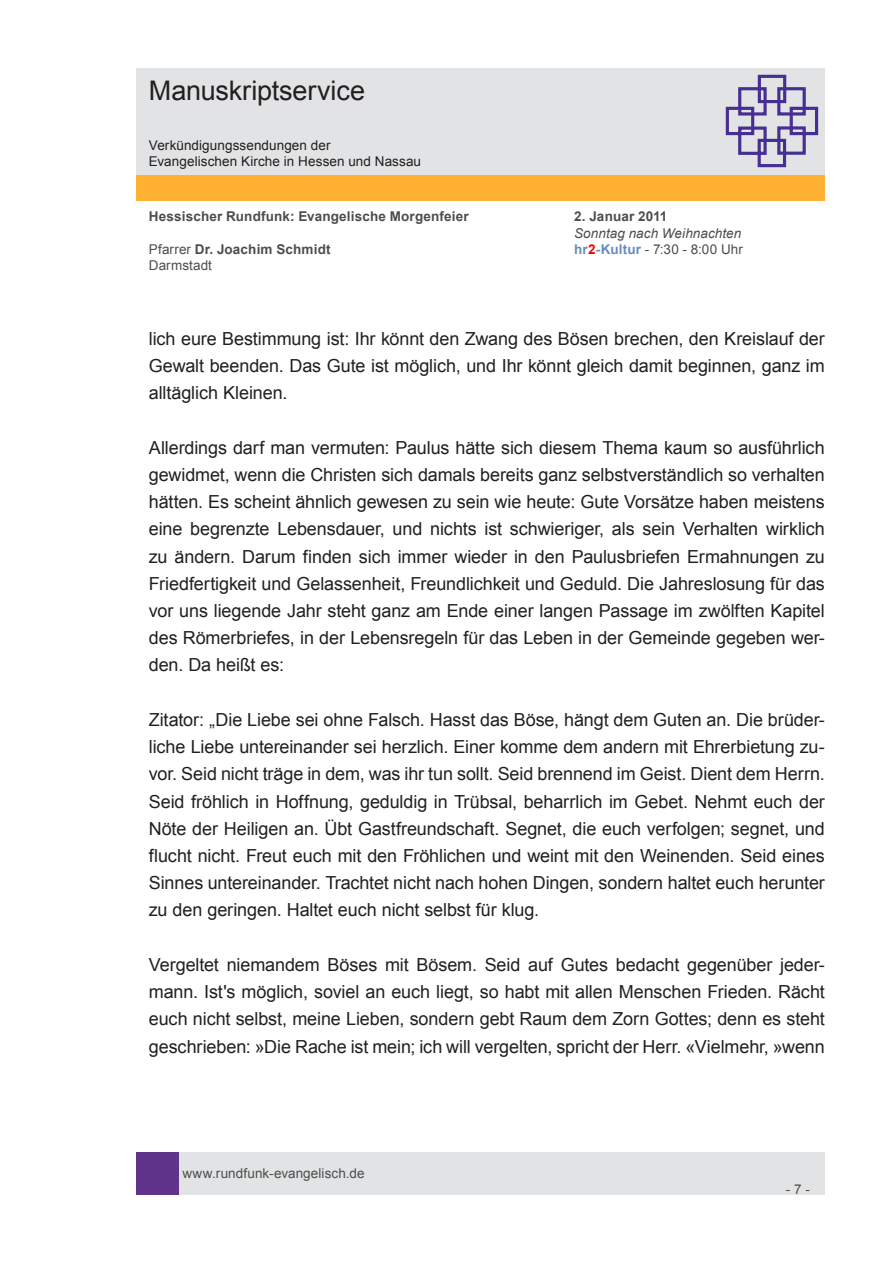
<style>
.page{position:relative;width:893px;height:1263px;background:#fff}
.page>*{position:absolute;margin:0;border:0;box-sizing:border-box;transform-origin:0 0}
.t1{font:27px "Arial";letter-spacing:-.005em;color:#231f20}
.t2{font:18px/27.2px "Arial";letter-spacing:-.005em;color:#231f20;text-align:justify}
.t3{font:700 13.5px "Arial";letter-spacing:.015em;color:#4d4d4d}
.t4{font:13.5px "Arial";letter-spacing:.005em;color:#4d4d4d}
.t5{font:13.5px/16.2px "Arial";letter-spacing:.005em;color:#231f20}
.t6{font:italic 13.5px "Arial";letter-spacing:.005em;color:#4d4d4d}
.s1{font-weight:400}
.s2{font-weight:700;color:#688bc0}
.s3{font-weight:700;color:#f00}
</style>
<div class="page">
<div style="left:179px;top:1152px;width:646px;height:43px;background:#e2e3e4"></div>
<div style="left:136px;top:1152px;width:43px;height:43px;background:#5f348a"></div>
<div style="left:136px;top:175px;width:689px;height:26px;background:#ffb132"></div>
<div style="left:136px;top:68px;width:689px;height:106px;background:#e2e3e4"></div>
<svg style="left:725px;top:74px;width:94px;height:94px"></svg>
<h1 class="t1" style="left:149px;top:73px;width:218px">Manuskriptservice</h1>
<p class="t5" style="left:149px;top:137px;width:274px">Verkündigungssendungen der<br>Evangelischen Kirche in Hessen und Nassau</p>
<p class="t3" style="left:149px;top:208px;width:322px">Hessischer Rundfunk: Evangelische Morgenfeier</p>
<p class="t3" style="left:574px;top:208px;width:95px">2. Januar 2011</p>
<p class="t6" style="left:574px;top:224px;width:169px">Sonntag nach Weihnachten</p>
<p class="t3" style="left:149px;top:240px;width:183px"><span class="s1">Pfarrer</span> Dr. Joachim Schmidt</p>
<p class="t4" style="left:574px;top:240px;width:170px"><span class="s2">hr</span><span class="s3">2</span><span class="s2">-Kultur</span> - 7:30 - 8:00 Uhr</p>
<p class="t4" style="left:149px;top:256px;width:65px">Darmstadt</p>
<p class="t2" style="left:149px;top:325px;width:678px">lich eure Bestimmung ist: Ihr könnt den Zwang des Bösen brechen, den Kreislauf der Gewalt beenden. Das Gute ist möglich, und Ihr könnt gleich damit beginnen, ganz im alltäglich Kleinen.</p>
<p class="t2" style="left:149px;top:434px;width:678px">Allerdings darf man vermuten: Paulus hätte sich diesem Thema kaum so ausführlich gewidmet, wenn die Christen sich damals bereits ganz selbstverständlich so verhalten hätten. Es scheint ähnlich gewesen zu sein wie heute: Gute Vorsätze haben meistens eine begrenzte Lebensdauer, und nichts ist schwieriger, als sein Verhalten wirklich zu ändern. Darum finden sich immer wieder in den Paulusbriefen Ermahnungen zu Friedfertigkeit und Gelassenheit, Freundlichkeit und Geduld. Die Jahreslosung für das vor uns liegende Jahr steht ganz am Ende einer langen Passage im zwölften Kapitel des Römerbriefes, in der Lebensregeln für das Leben in der Gemeinde gegeben wer&shy;den. Da heißt es:</p>
<p class="t2" style="left:149px;top:706px;width:678px">Zitator: „Die Liebe sei ohne Falsch. Hasst das Böse, hängt dem Guten an. Die brüder&shy;liche Liebe untereinander sei herzlich. Einer komme dem andern mit Ehrerbietung zu&shy;vor. Seid nicht träge in dem, was ihr tun sollt. Seid brennend im Geist. Dient dem Herrn.<br>Seid fröhlich in Hoffnung, geduldig in Trübsal, beharrlich im Gebet. Nehmt euch der Nöte der Heiligen an. Übt Gastfreundschaft. Segnet, die euch verfolgen; segnet, und flucht nicht. Freut euch mit den Fröhlichen und weint mit den Weinenden. Seid eines Sinnes untereinander. Trachtet nicht nach hohen Dingen, sondern haltet euch herunter zu den geringen. Haltet euch nicht selbst für klug.</p>
<p class="t2" style="left:149px;top:951px;width:678px">Vergeltet niemandem Böses mit Bösem. Seid auf Gutes bedacht gegenüber jeder&shy;mann. Ist's möglich, soviel an euch liegt, so habt mit allen Menschen Frieden. Rächt euch nicht selbst, meine Lieben, sondern gebt Raum dem Zorn Gottes; denn es steht geschrieben: »Die Rache ist mein; ich will vergelten, spricht der Herr. «Vielmehr, »wenn</p>
<p class="t4" style="left:182px;top:1164px;width:184px">www.rundfunk-evangelisch.de</p>
<p class="t4" style="left:786px;top:1180px;width:26px">- 7 -</p>
</div>
